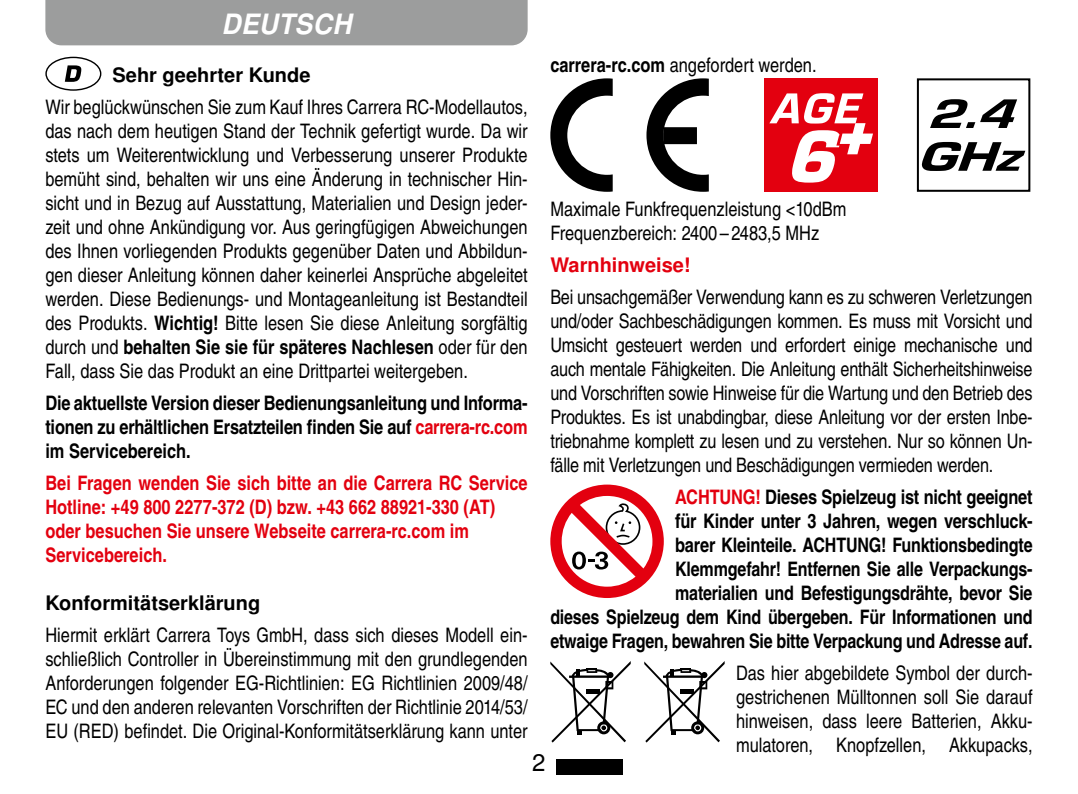
<style>
.page{position:relative;width:1078px;height:794px;background:#fff}
.page>*{position:absolute;margin:0;border:0;box-sizing:border-box;transform-origin:0 0}
.t1{font:italic 700 28px "Nimbus San LOT";letter-spacing:.02em;color:#fff;scale:.94 1}
.t2{font:24px "Nimbus San LOT";color:#000}
.t3{font:20px/24px "Nimbus San LOT Reg Con";color:#000;text-align:justify}
.t4{font:20px/24px "Nimbus San LOT Bol Con";letter-spacing:-.01em;color:#000;text-align:justify}
.t5{font:20px/24px "Nimbus San LOT Bol Con";color:#e3000f}
.t6{font:700 20px "Nimbus San LOT";color:#000}
.t7{font:700 20px "Nimbus San LOT";color:#e3000f}
.s1{font-family:"Nimbus San LOT Bol Con"}
.s2{font-family:"Nimbus San LOT Reg Con"}
.s3{color:#e3000f}
</style>
<div class="page">
<div style="left:45px;top:57px;width:56px;height:34px;border:1px solid #000;border-radius:50%"></div>
<svg style="left:65px;top:65px;width:16px;height:17px"></svg>
<svg style="left:550px;top:78px;width:62px;height:114px"></svg>
<svg style="left:646px;top:78px;width:62px;height:114px"></svg>
<div style="left:764px;top:78px;width:113px;height:114px;background:#e3000f"></div>
<svg style="left:769px;top:93px;width:103px;height:90px"></svg>
<svg style="left:916px;top:78px;width:115px;height:114px"></svg>
<svg style="left:550px;top:484px;width:113px;height:114px"></svg>
<div style="left:556px;top:758px;width:67px;height:16px;background:#000"></div>
<svg style="left:550px;top:661px;width:80px;height:81px"></svg>
<svg style="left:644px;top:661px;width:80px;height:81px"></svg>
<div style="left:45px;top:0;width:482px;height:45px;background:#9c9d9d"></div>
<h1 class="t1" style="left:221px;top:8px;width:140px">DEUTSCH</h1>
<p class="t3" style="left:550px;top:53px;width:268px"><span class="s1">carrera-rc.com</span> angefordert werden.</p>
<p class="t6" style="left:112px;top:63px;width:199px">Sehr geehrter Kunde</p>
<p class="t3" style="left:45px;top:95px;width:483px">Wir beglückwünschen Sie zum Kauf Ihres Carrera RC-Modellautos, das nach dem heutigen Stand der Technik gefertigt wurde. Da wir stets um Weiterentwicklung und Verbesserung unserer Produkte bemüht sind, behalten wir uns eine Änderung in technischer Hin&shy;sicht und in Bezug auf Ausstattung, Materialien und Design jeder&shy;zeit und ohne Ankündigung vor. Aus geringfügigen Abweichungen des Ihnen vorliegenden Produkts gegenüber Daten und Abbildun&shy;gen dieser Anleitung können daher keinerlei Ansprüche abgeleitet werden. Diese Bedienungs- und Montageanleitung ist Bestandteil des Produkts. <span class="s1">Wichtig!</span> Bitte lesen Sie diese Anleitung sorgfältig</p>
<p class="t4" style="left:45px;top:336px;width:483px"><span class="s2">durch und</span> behalten Sie sie für späteres Nachlesen <span class="s2">oder für den</span></p>
<p class="t3" style="left:45px;top:359px;width:424px">Fall, dass Sie das Produkt an eine Drittpartei weitergeben.</p>
<p class="t4" style="left:45px;top:392px;width:483px">Die aktuellste Version dieser Bedienungsanleitung und Informa&shy;tionen zu erhältlichen Ersatzteilen finden Sie auf <span class="s3">carrera-rc.com </span>im Servicebereich.</p>
<p class="t5" style="left:45px;top:472px;width:483px">Bei Fragen wenden Sie sich bitte an die Carrera RC Service Hotline: +49 800 2277-372 (D) bzw. +43 662 88921-330 (AT) oder besuchen Sie unsere Webseite carrera-rc.com im Servicebereich.</p>
<p class="t6" style="left:45px;top:591px;width:216px">Konformitätserklärung</p>
<p class="t3" style="left:45px;top:623px;width:483px">Hiermit erklärt Carrera Toys GmbH, dass sich dieses Modell ein&shy;schließlich Controller in Übereinstimmung mit den grundlegenden Anforderungen folgender EG-Richtlinien: EG Richtlinien 2009/48/ EC und den anderen relevanten Vorschriften der Richtlinie 2014/53/ EU (RED) befindet. Die Original-Konformitätserklärung kann unter</p>
<p class="t3" style="left:550px;top:197px;width:297px">Maximale Funkfrequenzleistung &lt;10dBm<br>Frequenzbereich: 2400 – 2483,5 MHz</p>
<p class="t7" style="left:550px;top:253px;width:142px">Warnhinweise!</p>
<p class="t3" style="left:550px;top:285px;width:483px">Bei unsachgemäßer Verwendung kann es zu schweren Verletzungen und/oder Sachbeschädigungen kommen. Es muss mit Vorsicht und Umsicht gesteuert werden und erfordert einige mechanische und auch mentale Fähigkeiten. Die Anleitung enthält Sicherheitshinweise und Vorschriften sowie Hinweise für die Wartung und den Betrieb des Produktes. Es ist unabdingbar, diese Anleitung vor der ersten Inbe&shy;triebnahme komplett zu lesen und zu verstehen. Nur so können Un&shy;fälle mit Verletzungen und Beschädigungen vermieden werden.</p>
<p class="t4" style="left:550px;top:485px;width:483px;text-align:right"><span class="s3">ACHTUNG!</span> Dieses Spielzeug ist nicht geeignet<br>für Kinder unter 3 Jahren, wegen verschluck-<br>barer Kleinteile. ACHTUNG! Funktionsbedingte<br>Klemmgefahr! Entfernen Sie alle Verpackungs-<br>materialien und Befestigungsdrähte, bevor Sie<br>dieses Spielzeug dem Kind übergeben. Für Informationen und etwaige Fragen, bewahren Sie bitte Verpackung und Adresse auf.</p>
<p class="t3" style="left:735px;top:661px;width:298px">Das hier abgebildete Symbol der durch&shy;gestrichenen Mülltonnen soll Sie darauf hinweisen, dass leere Batterien, Akku&shy;mulatoren, Knopfzellen, Akkupacks,</p>
<p class="t2" style="left:532px;top:748px;width:15px">2</p>
</div>
